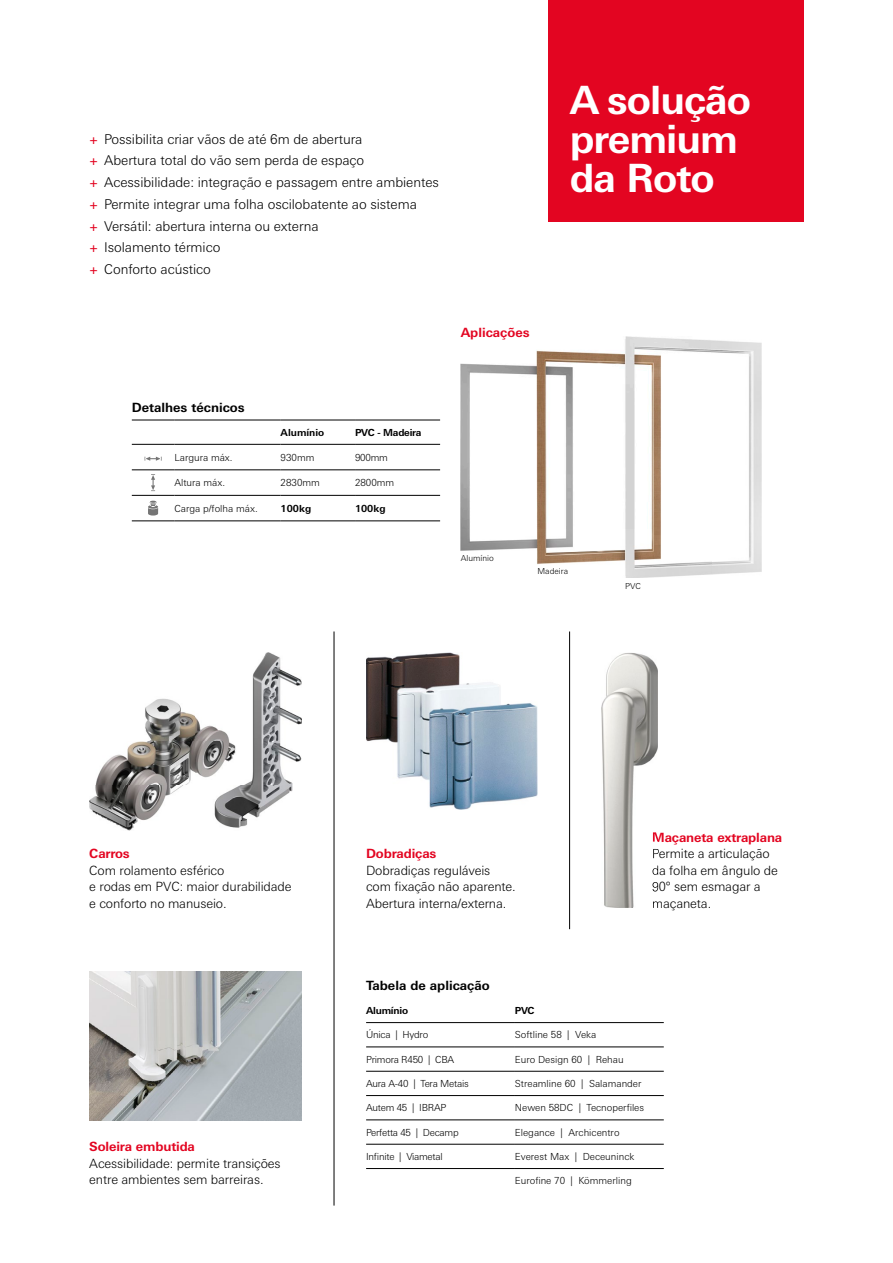
<style>
.page{position:relative;width:893px;height:1263px;background:#fff}
.page>*{position:absolute;margin:0;border:0;box-sizing:border-box;transform-origin:0 0}
.t1{font:700 39px/39px "Univers Next W1 G";letter-spacing:-.025em;color:#fff}
.t2{font:300 13.5px/21.8px "Univers Next W1 G";letter-spacing:-.005em;color:#000}
.t3{font:300 12.75px/16.6px "Univers Next W1 G";letter-spacing:-.01em;color:#000}
.t4{font:700 12.75px "Univers Next W1 G";letter-spacing:-.01em;color:#e30521}
.t5{font:700 12.75px "Univers Next W1 G";color:#000}
.t6{font:300 9.75px "Univers Next W1 G";color:#000}
.t7{font:300 9.75px "Univers Next W1 G";letter-spacing:-.025em;color:#000}
.t8{font:700 9.75px "Univers Next W1 G";letter-spacing:-.025em;color:#000}
.t9{font:700 9.75px "Univers Next W1 G";color:#000}
.t10{font:300 8.25px "Univers Next W1 G";color:#000}
.s1{font-weight:400;color:#e30521}
</style>
<div class="page">
<img style="left:89px;top:972px;width:213px;height:148px">
<img style="left:89px;top:653px;width:213px;height:177px">
<img style="left:366px;top:653px;width:171px;height:156px">
<img style="left:601px;top:653px;width:57px;height:255px">
<svg style="left:652px;top:832px;width:6px;height:62px"></svg>
<svg style="left:653px;top:900px;width:5px;height:8px"></svg>
<div style="left:549px;top:0;width:255px;height:221px;background:#e30521"></div>
<img style="left:461px;top:337px;width:300px;height:241px">
<hr style="left:366px;top:1022px;width:149px;height:1px;background:#000">
<hr style="left:515px;top:1022px;width:149px;height:1px;background:#000">
<hr style="left:366px;top:1047px;width:149px;height:1px;background:#000">
<hr style="left:515px;top:1047px;width:149px;height:1px;background:#000">
<hr style="left:366px;top:1071px;width:149px;height:1px;background:#000">
<hr style="left:515px;top:1071px;width:149px;height:1px;background:#000">
<hr style="left:366px;top:1095px;width:149px;height:1px;background:#000">
<hr style="left:515px;top:1095px;width:149px;height:1px;background:#000">
<hr style="left:366px;top:1119px;width:149px;height:1px;background:#000">
<hr style="left:515px;top:1119px;width:149px;height:1px;background:#000">
<hr style="left:366px;top:1144px;width:149px;height:1px;background:#000">
<hr style="left:515px;top:1144px;width:149px;height:1px;background:#000">
<hr style="left:366px;top:1168px;width:149px;height:1px;background:#000">
<hr style="left:515px;top:1168px;width:149px;height:1px;background:#000">
<hr style="left:132px;top:420px;width:42px;height:1px;background:#000">
<hr style="left:174px;top:420px;width:107px;height:1px;background:#000">
<hr style="left:281px;top:420px;width:74px;height:1px;background:#000">
<hr style="left:355px;top:420px;width:85px;height:1px;background:#000">
<hr style="left:132px;top:444px;width:42px;height:1px;background:#000">
<hr style="left:174px;top:444px;width:107px;height:1px;background:#000">
<hr style="left:281px;top:444px;width:74px;height:1px;background:#000">
<hr style="left:355px;top:444px;width:85px;height:1px;background:#000">
<hr style="left:132px;top:470px;width:42px;height:1px;background:#000">
<hr style="left:174px;top:470px;width:107px;height:1px;background:#000">
<hr style="left:281px;top:470px;width:74px;height:1px;background:#000">
<hr style="left:355px;top:470px;width:85px;height:1px;background:#000">
<hr style="left:132px;top:495px;width:42px;height:1px;background:#000">
<hr style="left:174px;top:495px;width:107px;height:1px;background:#000">
<hr style="left:281px;top:495px;width:74px;height:1px;background:#000">
<hr style="left:355px;top:495px;width:85px;height:1px;background:#000">
<hr style="left:132px;top:521px;width:42px;height:1px;background:#000">
<hr style="left:174px;top:521px;width:107px;height:1px;background:#000">
<hr style="left:281px;top:521px;width:74px;height:1px;background:#000">
<hr style="left:355px;top:521px;width:85px;height:1px;background:#000">
<svg style="left:145px;top:457px;width:17px;height:4px"></svg>
<svg style="left:151px;top:474px;width:4px;height:17px"></svg>
<svg style="left:148px;top:501px;width:10px;height:14px"></svg>
<hr style="left:334px;top:631px;width:1px;height:574px;background:#000">
<hr style="left:569px;top:631px;width:1px;height:298px;background:#000">
<p class="t2" style="left:89px;top:128px;width:351px"><span class="s1">+</span> Possibilita criar vãos de até 6m de abertura<br><span class="s1">+</span> Abertura total do vão sem perda de espaço<br><span class="s1">+</span> Acessibilidade: integração e passagem entre ambientes <span class="s1">+</span> Permite integrar uma folha oscilobatente ao sistema<br><span class="s1">+</span> Versátil: abertura interna ou externa<br><span class="s1">+</span> Isolamento térmico<br><span class="s1">+</span> Conforto acústico</p>
<p class="t4" style="left:461px;top:324px;width:70px">Aplicações</p>
<h1 class="t1" style="left:570px;top:81px;width:183px">A solução premium da Roto</h1>
<p class="t5" style="left:132px;top:399px;width:114px">Detalhes técnicos</p>
<p class="t9" style="left:281px;top:426px;width:45px">Alumínio</p>
<p class="t8" style="left:355px;top:426px;width:68px">PVC - Madeira</p>
<p class="t6" style="left:174px;top:452px;width:60px">Largura máx.</p>
<p class="t6" style="left:281px;top:452px;width:35px">930mm</p>
<p class="t6" style="left:355px;top:452px;width:34px">900mm</p>
<p class="t6" style="left:174px;top:477px;width:52px">Altura máx.</p>
<p class="t6" style="left:281px;top:477px;width:41px">2830mm</p>
<p class="t6" style="left:355px;top:477px;width:41px">2800mm</p>
<p class="t6" style="left:174px;top:503px;width:85px">Carga p/folha máx.</p>
<p class="t8" style="left:281px;top:502px;width:32px">100kg</p>
<p class="t8" style="left:355px;top:502px;width:32px">100kg</p>
<p class="t10" style="left:461px;top:553px;width:35px">Alumínio</p>
<p class="t10" style="left:537px;top:566px;width:32px">Madeira</p>
<p class="t10" style="left:625px;top:581px;width:17px">PVC</p>
<p class="t4" style="left:89px;top:846px;width:42px">Carros</p>
<p class="t3" style="left:89px;top:862px;width:204px">Com rolamento esférico<br>e rodas em PVC: maior durabilidade e conforto no manuseio.</p>
<p class="t4" style="left:366px;top:846px;width:72px">Dobradiças</p>
<p class="t3" style="left:366px;top:862px;width:151px">Dobradiças reguláveis com fixação não aparente.<br>Abertura interna/externa.</p>
<p class="t4" style="left:652px;top:829px;width:132px">Maçaneta extraplana</p>
<p class="t3" style="left:652px;top:845px;width:128px">Permite a articulação da folha em ângulo de<br>90° sem esmagar a maçaneta.</p>
<p class="t4" style="left:89px;top:1139px;width:107px">Soleira embutida</p>
<p class="t3" style="left:89px;top:1155px;width:193px">Acessibilidade: permite transições entre ambientes sem barreiras.</p>
<p class="t5" style="left:366px;top:977px;width:125px">Tabela de aplicação</p>
<p class="t8" style="left:366px;top:1005px;width:43px">Alumínio</p>
<p class="t8" style="left:515px;top:1005px;width:21px">PVC</p>
<p class="t7" style="left:366px;top:1029px;width:64px">Única | Hydro</p>
<p class="t6" style="left:515px;top:1029px;width:83px">Softline 58 | Veka</p>
<p class="t7" style="left:366px;top:1053px;width:90px">Primora R450 | CBA</p>
<p class="t6" style="left:515px;top:1053px;width:110px">Euro Design 60 | Rehau</p>
<p class="t7" style="left:366px;top:1078px;width:104px">Aura A-40 | Tera Metais</p>
<p class="t6" style="left:515px;top:1078px;width:128px">Streamline 60 | Salamander</p>
<p class="t7" style="left:366px;top:1102px;width:82px">Autem 45 | IBRAP</p>
<p class="t6" style="left:515px;top:1102px;width:131px">Newen 58DC | Tecnoperfiles</p>
<p class="t7" style="left:366px;top:1126px;width:94px">Perfetta 45 | Decamp</p>
<p class="t6" style="left:515px;top:1126px;width:106px">Elegance | Archicentro</p>
<p class="t7" style="left:366px;top:1151px;width:78px">Infinite | Viametal</p>
<p class="t6" style="left:515px;top:1151px;width:121px">Everest Max | Deceuninck</p>
<p class="t6" style="left:515px;top:1175px;width:118px">Eurofine 70 | Kömmerling</p>
</div>
